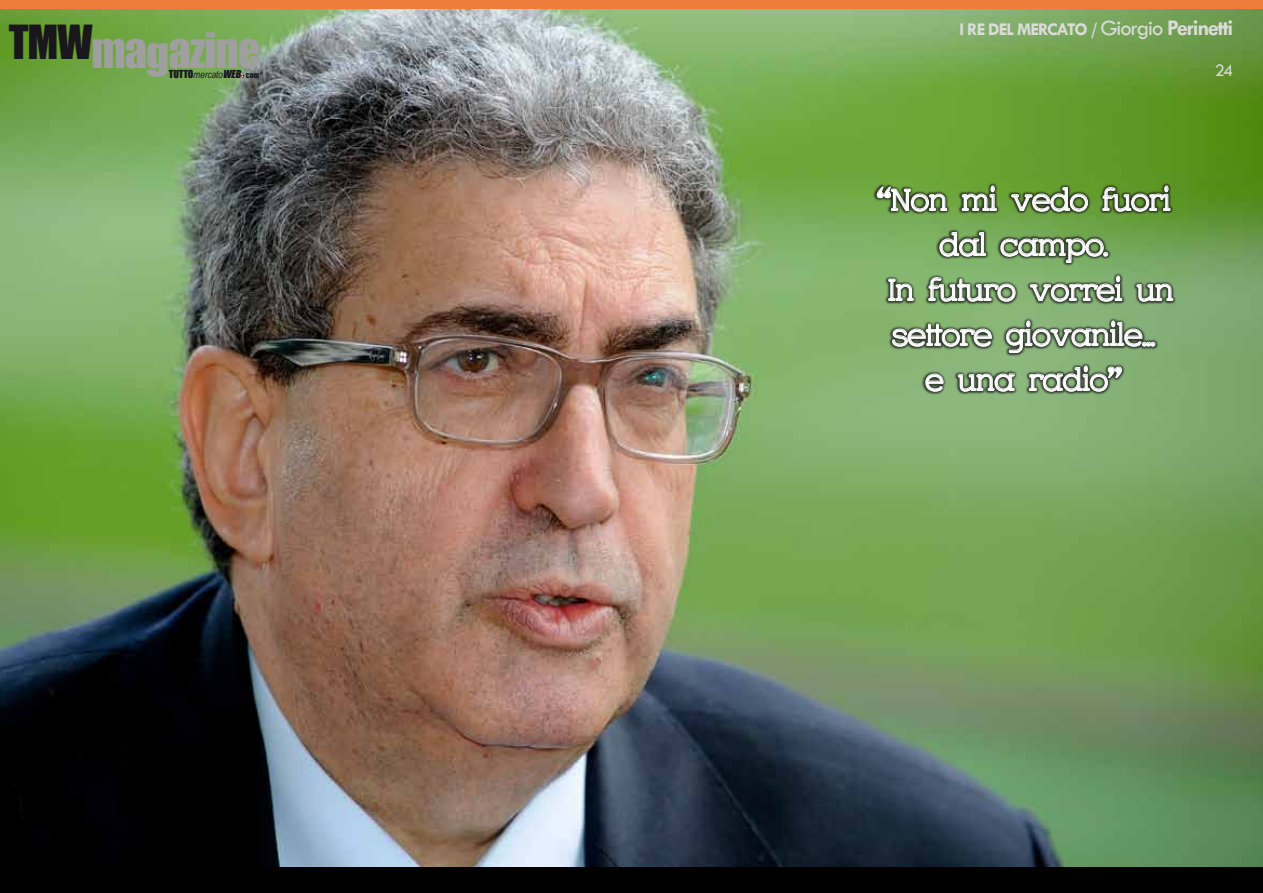
<style>
.page{position:relative;width:1263px;height:893px;background:#fff}
.page>*{position:absolute;margin:0;border:0;box-sizing:border-box;transform-origin:0 0}
.t1{font:44.7px "Impact";letter-spacing:-.025em;color:#a09f9f}
.t2{font:600 37.5px/45px "Charrington";color:#fff;text-align:center}
.t3{font:700 22.5px "Tw Cen";letter-spacing:-.05em;color:#dcdcdc}
.t4{font:700 18px "Tw Cen";color:#dcdcdc}
.t5{font:18px "Tw Cen";color:#dcdcdc}
.t6{font:italic 10.2px "Arial Narrow";color:#1a171c}
.s1{font-size:18px}
.s2{font-weight:400}
.s3{font-family:"Impact";font-style:normal}
.s4{font-family:"Impact"}
.s5{font-family:"Impact";font-style:normal;font-size:7.5px}
</style>
<div class="page">
<img style="left:0;top:9px;width:1263px;height:858px">
<div style="left:873px;top:182px;width:303px;height:213px;background:#1a171c;opacity:.75"></div>
<svg style="left:876px;top:186px;width:71px;height:26px"></svg>
<svg style="left:961px;top:185px;width:36px;height:26px"></svg>
<svg style="left:1011px;top:187px;width:77px;height:25px"></svg>
<svg style="left:1102px;top:185px;width:69px;height:27px"></svg>
<svg style="left:939px;top:232px;width:47px;height:25px"></svg>
<svg style="left:1000px;top:238px;width:108px;height:25px"></svg>
<svg style="left:888px;top:278px;width:26px;height:23px"></svg>
<svg style="left:928px;top:277px;width:88px;height:25px"></svg>
<svg style="left:1029px;top:275px;width:93px;height:27px"></svg>
<svg style="left:1136px;top:283px;width:37px;height:19px"></svg>
<svg style="left:892px;top:323px;width:100px;height:24px"></svg>
<svg style="left:1006px;top:320px;width:150px;height:33px"></svg>
<svg style="left:925px;top:373px;width:19px;height:19px"></svg>
<svg style="left:957px;top:373px;width:58px;height:19px"></svg>
<svg style="left:1029px;top:365px;width:93px;height:27px"></svg>
<div style="left:0;top:867px;width:1263px;height:26px;background:#000"></div>
<div style="left:0;top:0;width:1263px;height:9px;background:#ee7c3a"></div>
<svg style="left:241px;top:73px;width:5px;height:5px"></svg>
<p class="t4" style="left:959px;top:18px;width:69px">I REDEL MERCAT</p>
<p class="t3" style="left:1074px;top:14px;width:160px"><span class="s1">O /</span> <span class="s2">Giorgio</span> PERINETTI</p>
<p class="t1" style="left:9px;top:16px;width:253px"><sup>TMW</sup>magazine</p>
<p class="t6" style="left:169px;top:67px;width:95px"><span class="s3">TUTTO</span>mercato<span class="s4">WEB</span> <span class="s5">com</span><sup>®</sup></p>
<p class="t5" style="left:1215px;top:59px;width:20px">24</p>
<p class="t2" style="left:876px;top:178px;width:298px">“Non mi vedo fuori dal campo.<br>In futuro vorrei un settore giovanile...<br>e una radio”</p>
</div>
